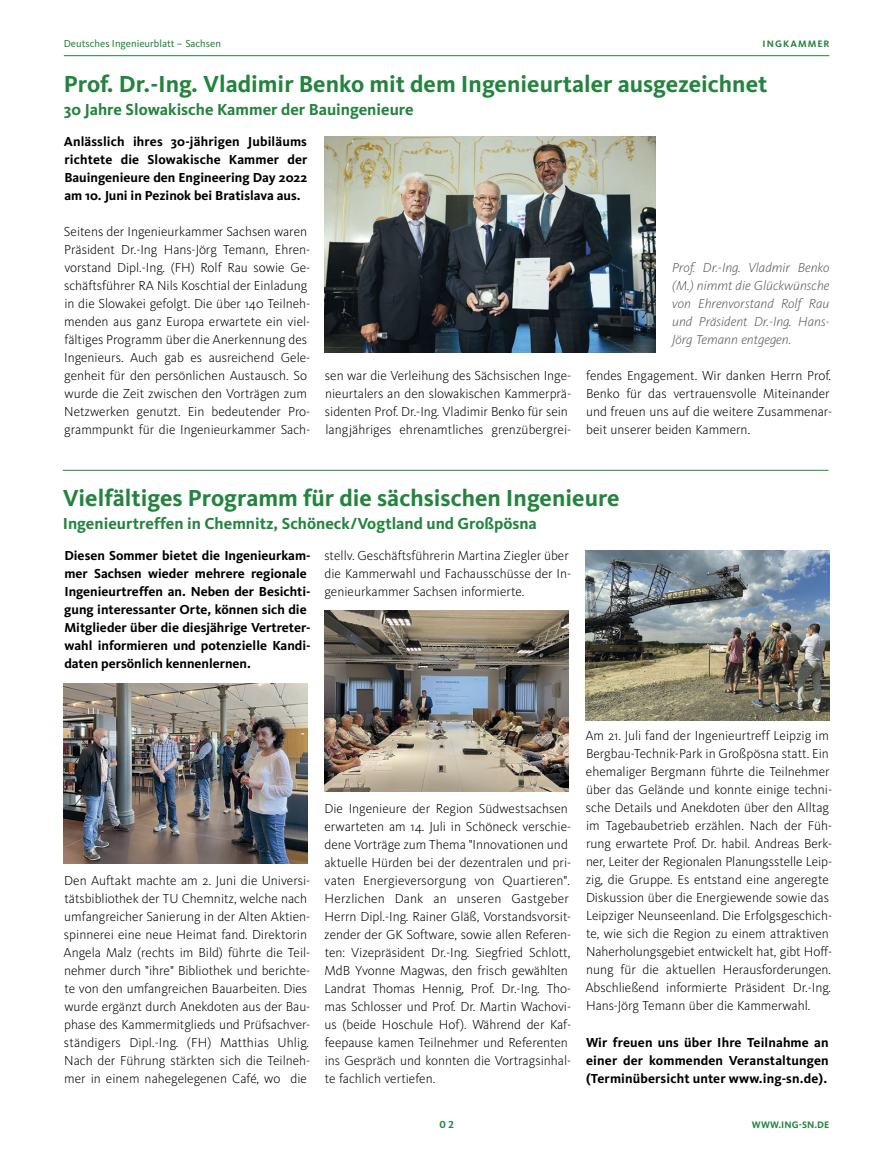
<style>
.page{position:relative;width:872px;height:1170px;background:#fff}
.page>*{position:absolute;margin:0;border:0;box-sizing:border-box;transform-origin:0 0}
.t1{font:700 24px "Kievit OT";color:#23843e}
.t2{font:700 16.5px "Kievit OT";color:#23843e}
.t3{font:300 13.5px/18px "Kievit OT";color:#000}
.t4{font:700 13.5px/18px "Kievit OT";color:#000;text-align:justify}
.t5{font:italic 300 13.5px/18px "Kievit OT";color:#58595b;text-align:justify}
.t6{font:10.5px "Kievit OT";color:#23843e}
.t7{font:700 10.5px "Kievit OT";color:#23843e}
.t8{font:700 9.75px "Kievit OT";letter-spacing:.01em;color:#23843e}
.t9{font:700 9.75px "Kievit OT";letter-spacing:.105em;color:#23843e}
</style>
<div class="page">
<hr style="left:64px;top:55px;width:765px;height:1px;background:#23843e">
<hr style="left:63px;top:470px;width:765px;height:1px;background:#23843e">
<img style="left:325px;top:136px;width:330px;height:216px">
<img style="left:64px;top:683px;width:244px;height:180px">
<img style="left:325px;top:611px;width:243px;height:180px">
<img style="left:585px;top:551px;width:244px;height:169px">
<p class="t6" style="left:64px;top:38px;width:159px">Deutsches Ingenieurblatt – Sachsen</p>
<p class="t9" style="left:762px;top:38px;width:69px">INGKAMMER</p>
<h1 class="t1" style="left:64px;top:70px;width:705px">Prof. Dr.-Ing. Vladimir Benko mit dem Ingenieurtaler ausgezeichnet</h1>
<p class="t2" style="left:64px;top:99px;width:351px">30 Jahre Slowakische Kammer der Bauingenieure</p>
<p class="t4" style="left:64px;top:133px;width:245px">Anlässlich ihres 30-jährigen Jubiläums richtete die Slowakische Kammer der Bauingenieure den Engineering Day 2022 am 10. Juni in Pezinok bei Bratislava aus.</p>
<p class="t3" style="left:64px;top:223px;width:248px">Seitens der Ingenieurkammer Sachsen waren Präsident Dr.-Ing Hans-Jörg Temann, Ehren&shy;vorstand Dipl.-Ing. (FH) Rolf Rau sowie Ge&shy;schäftsführer RA Nils Koschtial der Einladung in die Slowakei gefolgt. Die über 140 Teilneh&shy;menden aus ganz Europa erwartete ein viel&shy;fältiges Programm über die Anerkennung des Ingenieurs. Auch gab es ausreichend Gele&shy;genheit für den persönlichen Austausch. So wurde die Zeit zwischen den Vorträgen zum Netzwerken genutzt. Ein bedeutender Pro&shy;grammpunkt für die Ingenieurkammer Sach-</p>
<p class="t5" style="left:672px;top:259px;width:159px">Prof. Dr.-Ing. Vladmir Benko (M.) nimmt die Glückwünsche von Ehrenvorstand Rolf Rau und Präsident Dr.-Ing. Hans-Jörg Temann entgegen.</p>
<p class="t3" style="left:325px;top:367px;width:248px">sen war die Verleihung des Sächsischen Inge&shy;nieurtalers an den slowakischen Kammerprä&shy;sidenten Prof. Dr.-Ing. Vladimir Benko für sein langjähriges ehrenamtliches grenzübergrei-</p>
<p class="t3" style="left:586px;top:367px;width:247px">fendes Engagement. Wir danken Herrn Prof.<br>Benko für das vertrauensvolle Miteinander und freuen uns auf die weitere Zusammenar&shy;beit unserer beiden Kammern.</p>
<h1 class="t1" style="left:63px;top:484px;width:558px">Vielfältiges Programm für die sächsischen Ingenieure</h1>
<p class="t2" style="left:63px;top:513px;width:475px">Ingenieurtreffen in Chemnitz, Schöneck/Vogtland und Großpösna</p>
<p class="t4" style="left:64px;top:547px;width:248px;text-align:left">Diesen Sommer bietet die Ingenieurkam&shy;mer Sachsen wieder mehrere regionale Ingenieurtreffen an. Neben der Besichti&shy;gung interessanter Orte, können sich die Mitglieder über die diesjährige Vertreter&shy;wahl informieren und potenzielle Kandi&shy;daten persönlich kennenlernen.</p>
<p class="t3" style="left:324px;top:547px;width:248px">stellv. Geschäftsführerin Martina Ziegler über die Kammerwahl und Fachausschüsse der In&shy;genieurkammer Sachsen informierte.</p>
<p class="t3" style="left:64px;top:871px;width:248px">Den Auftakt machte am 2. Juni die Universi&shy;tätsbibliothek der TU Chemnitz, welche nach umfangreicher Sanierung in der Alten Aktien&shy;spinnerei eine neue Heimat fand. Direktorin Angela Malz (rechts im Bild) führte die Teil&shy;nehmer durch "ihre" Bibliothek und berichte&shy;te von den umfangreichen Bauarbeiten. Dies wurde ergänzt durch Anekdoten aus der Bau&shy;phase des Kammermitglieds und Prüfsachver&shy;ständigers Dipl.-Ing. (FH) Matthias Uhlig.<br>Nach der Führung stärkten sich die Teilneh&shy;mer in einem nahegelegenen Café, wo die</p>
<p class="t3" style="left:324px;top:799px;width:248px">Die Ingenieure der Region Südwestsachsen erwarteten am 14. Juli in Schöneck verschie&shy;dene Vorträge zum Thema "Innovationen und aktuelle Hürden bei der dezentralen und pri&shy;vaten Energieversorgung von Quartieren".<br>Herzlichen Dank an unseren Gastgeber Herrn Dipl.-Ing. Rainer Gläß, Vorstandsvorsit&shy;zender der GK Software, sowie allen Referen&shy;ten: Vizepräsident Dr.-Ing. Siegfried Schlott, MdB Yvonne Magwas, den frisch gewählten Landrat Thomas Hennig, Prof. Dr.-Ing. Tho&shy;mas Schlosser und Prof. Dr. Martin Wachovi&shy;us (beide Hoschule Hof). Während der Kaf&shy;feepause kamen Teilnehmer und Referenten ins Gespräch und konnten die Vortragsinhal&shy;te fachlich vertiefen.</p>
<p class="t3" style="left:585px;top:727px;width:248px">Am 21. Juli fand der Ingenieurtreff Leipzig im Bergbau-Technik-Park in Großpösna statt. Ein ehemaliger Bergmann führte die Teilnehmer über das Gelände und konnte einige techni&shy;sche Details und Anekdoten über den Alltag im Tagebaubetrieb erzählen. Nach der Füh&shy;rung erwartete Prof. Dr. habil. Andreas Berk&shy;ner, Leiter der Regionalen Planungsstelle Leip&shy;zig, die Gruppe. Es entstand eine angeregte Diskussion über die Energiewende sowie das Leipziger Neunseenland. Die Erfolgsgeschich&shy;te, wie sich die Region zu einem attraktiven Naherholungsgebiet entwickelt hat, gibt Hoff&shy;nung für die aktuellen Herausforderungen.<br>Abschließend informierte Präsident Dr.-Ing.<br>Hans-Jörg Temann über die Kammerwahl.</p>
<p class="t4" style="left:586px;top:1032px;width:244px">Wir freuen uns über Ihre Teilnahme an einer der kommenden Veranstaltungen (Terminübersicht unter www.ing-sn.de).</p>
<p class="t7" style="left:439px;top:1117px;width:16px">02</p>
<p class="t8" style="left:752px;top:1118px;width:79px">WWW.ING-SN.DE</p>
</div>
